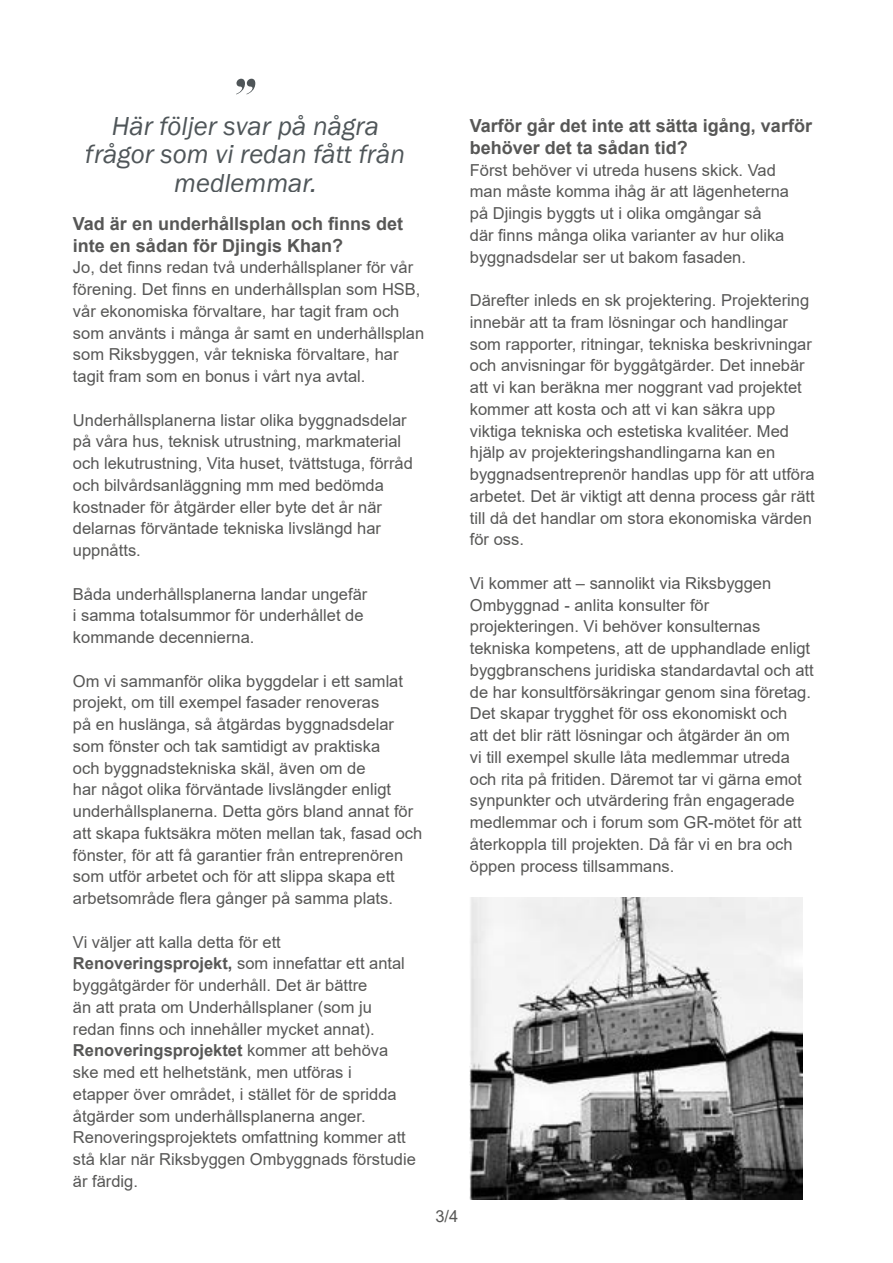
<style>
.page{position:relative;width:893px;height:1263px;background:#fff}
.page>*{position:absolute;margin:0;border:0;box-sizing:border-box;transform-origin:0 0}
.t1{font:italic 800 53.85px "Acta Display";color:#232b2f}
.t2{font:italic 26.85px/28.2px "Franklin Gothic";color:#232b2f;text-align:center}
.t3{font:700 18px/21.8px "Arial";color:#575756}
.t4{font:16.5px/21.8px "Arial";color:#575756}
.s1{font-weight:700}
</style>
<div class="page">
<img style="left:470px;top:897px;width:332px;height:302px">
<h1 class="t1" style="left:229px;top:66px;width:27px">”</h1>
<h2 class="t2" style="left:86px;top:113px;width:321px">Här följer svar på några frågor som vi redan fått från medlemmar.</h2>
<p class="t3" style="left:73px;top:213px;width:332px">Vad är en underhållsplan och finns det inte en sådan för Djingis Khan?</p>
<p class="t4" style="left:73px;top:257px;width:353px">Jo, det finns redan två underhållsplaner för vår förening. Det finns en underhållsplan som HSB, vår ekonomiska förvaltare, har tagit fram och som använts i många år samt en underhållsplan som Riksbyggen, vår tekniska förvaltare, har tagit fram som en bonus i vårt nya avtal.</p>
<p class="t4" style="left:73px;top:409px;width:341px">Underhållsplanerna listar olika byggnadsdelar på våra hus, teknisk utrustning, markmaterial och lekutrustning, Vita huset, tvättstuga, förråd och bilvårdsanläggning mm med bedömda kostnader för åtgärder eller byte det år när delarnas förväntade tekniska livslängd har uppnåtts.</p>
<p class="t4" style="left:73px;top:583px;width:296px">Båda underhållsplanerna landar ungefär i samma totalsummor för underhållet de kommande decennierna.</p>
<p class="t4" style="left:73px;top:670px;width:351px">Om vi sammanför olika byggdelar i ett samlat projekt, om till exempel fasader renoveras<br>på en huslänga, så åtgärdas byggnadsdelar som fönster och tak samtidigt av praktiska<br>och byggnadstekniska skäl, även om de<br>har något olika förväntade livslängder enligt underhållsplanerna. Detta görs bland annat för att skapa fuktsäkra möten mellan tak, fasad och fönster, för att få garantier från entreprenören som utför arbetet och för att slippa skapa ett arbetsområde flera gånger på samma plats.</p>
<p class="t4" style="left:73px;top:931px;width:344px">Vi väljer att kalla detta för ett <span class="s1">Renoveringsprojekt,</span> som innefattar ett antal byggåtgärder för underhåll. Det är bättre<br>än att prata om Underhållsplaner (som ju redan finns och innehåller mycket annat).<br><span class="s1">Renoveringsprojektet</span> kommer att behöva ske med ett helhetstänk, men utföras i<br>etapper över området, i stället för de spridda åtgärder som underhållsplanerna anger.<br>Renoveringsprojektets omfattning kommer att stå klar när Riksbyggen Ombyggnads förstudie är färdig.</p>
<p class="t3" style="left:470px;top:115px;width:344px">Varför går det inte att sätta igång, varför behöver det ta sådan tid?</p>
<p class="t4" style="left:470px;top:159px;width:321px">Först behöver vi utreda husens skick. Vad man måste komma ihåg är att lägenheterna på Djingis byggts ut i olika omgångar så där finns många olika varianter av hur olika byggnadsdelar ser ut bakom fasaden.</p>
<p class="t4" style="left:470px;top:289px;width:346px">Därefter inleds en sk projektering. Projektering innebär att ta fram lösningar och handlingar som rapporter, ritningar, tekniska beskrivningar och anvisningar för byggåtgärder. Det innebär att vi kan beräkna mer noggrant vad projektet kommer att kosta och att vi kan säkra upp viktiga tekniska och estetiska kvalitéer. Med hjälp av projekteringshandlingarna kan en byggnadsentreprenör handlas upp för att utföra arbetet. Det är viktigt att denna process går rätt till då det handlar om stora ekonomiska värden för oss.</p>
<p class="t4" style="left:470px;top:572px;width:345px">Vi kommer att – sannolikt via Riksbyggen Ombyggnad - anlita konsulter för projekteringen. Vi behöver konsulternas tekniska kompetens, att de upphandlade enligt byggbranschens juridiska standardavtal och att de har konsultförsäkringar genom sina företag.<br>Det skapar trygghet för oss ekonomiskt och<br>att det blir rätt lösningar och åtgärder än om<br>vi till exempel skulle låta medlemmar utreda och rita på fritiden. Däremot tar vi gärna emot synpunkter och utvärdering från engagerade medlemmar och i forum som GR-mötet för att återkoppla till projekten. Då får vi en bra och öppen process tillsammans.</p>
<p class="t4" style="left:435px;top:1205px;width:24px">3/4</p>
</div>
